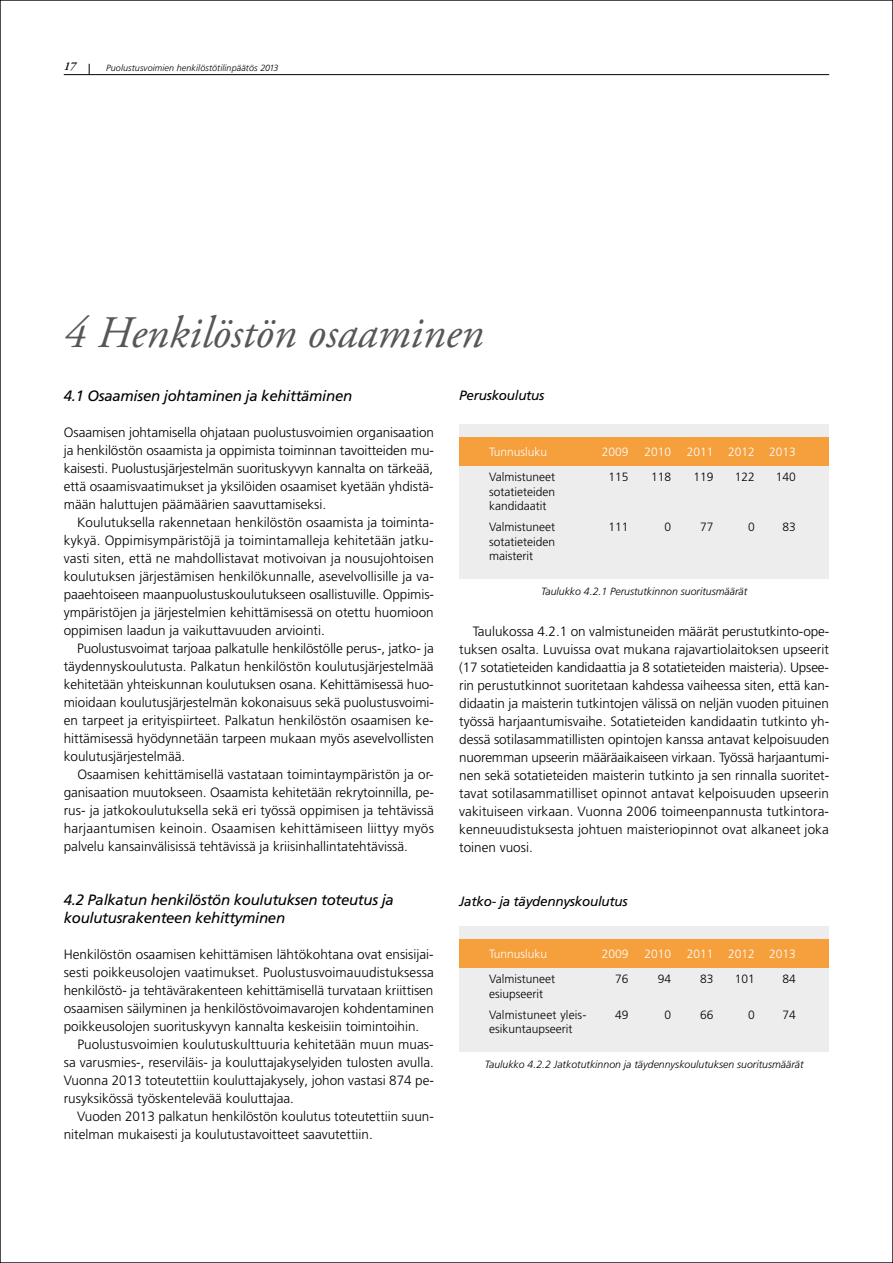
<style>
.page{position:relative;width:893px;height:1263px;background:#fff}
.page>*{position:absolute;margin:0;border:0;box-sizing:border-box;transform-origin:0 0}
.t1{font:italic 45px "Adobe Garamond Pro";color:#575756}
.t2{font:italic 15px/18px "Frutiger LT Pro";letter-spacing:-.02em;color:#000}
.t3{font:300 13.5px/18px "Frutiger LT Pro";color:#000;text-align:justify}
.t4{font:italic 13.5px "Frutiger LT Pro";letter-spacing:-.02em;color:#000}
.t5{font:300 12px/14.4px "Frutiger LT Pro";color:#000;text-align:justify}
.t6{font:300 12px "Frutiger LT Pro";color:#fff}
.t7{font:italic 600 12px "Adobe Garamond Pro";color:#000}
.t8{font:italic 300 10.5px "Frutiger LT Pro";color:#000}
.t9{font:italic 300 9px "Frutiger LT Pro";letter-spacing:.01em;color:#000}
</style>
<div class="page">
<hr style="left:64px;top:74px;width:765px;height:1px;background:#000">
<div style="left:459px;top:425px;width:370px;height:154px;background:#ededed"></div>
<div style="left:459px;top:927px;width:370px;height:125px;background:#ededed"></div>
<div style="left:459px;top:437px;width:370px;height:29px;background:#f59f3d"></div>
<div style="left:459px;top:939px;width:370px;height:29px;background:#f59f3d"></div>
<p class="t7" style="left:64px;top:60px;width:14px">17</p>
<p class="t9" style="left:106px;top:62px;width:174px">Puolustusvoimien henkilöstötilinpäätös 2013</p>
<h1 class="t1" style="left:64px;top:306px;width:421px">4 Henkilöstön osaaminen</h1>
<p class="t2" style="left:64px;top:387px;width:290px">4.1 Osaamisen johtaminen ja kehittäminen</p>
<p class="t3" style="left:64px;top:423px;width:372px">Osaamisen johtamisella ohjataan puolustusvoimien organisaation ja henkilöstön osaamista ja oppimista toiminnan tavoitteiden mu&shy;kaisesti. Puolustusjärjestelmän suorituskyvyn kannalta on tärkeää, että osaamisvaatimukset ja yksilöiden osaamiset kyetään yhdistä&shy;mään haluttujen päämäärien saavuttamiseksi.</p>
<p class="t3" style="left:64px;top:513px;width:372px;text-indent:14px">Koulutuksella rakennetaan henkilöstön osaamista ja toiminta&shy;kykyä. Oppimisympäristöjä ja toimintamalleja kehitetään jatku&shy;vasti siten, että ne mahdollistavat motivoivan ja nousujohtoisen koulutuksen järjestämisen henkilökunnalle, asevelvollisille ja va&shy;paaehtoiseen maanpuolustuskoulutukseen osallistuville. Oppimis&shy;ympäristöjen ja järjestelmien kehittämisessä on otettu huomioon oppimisen laadun ja vaikuttavuuden arviointi.</p>
<p class="t3" style="left:64px;top:639px;width:372px;text-indent:13px">Puolustusvoimat tarjoaa palkatulle henkilöstölle perus-, jatko- ja täydennyskoulutusta. Palkatun henkilöstön koulutusjärjestelmää kehitetään yhteiskunnan koulutuksen osana. Kehittämisessä huo&shy;mioidaan koulutusjärjestelmän kokonaisuus sekä puolustusvoimi&shy;en tarpeet ja erityispiirteet. Palkatun henkilöstön osaamisen ke&shy;hittämisessä hyödynnetään tarpeen mukaan myös asevelvollisten koulutusjärjestelmää.</p>
<p class="t3" style="left:64px;top:765px;width:372px;text-indent:14px">Osaamisen kehittämisellä vastataan toimintaympäristön ja or&shy;ganisaation muutokseen. Osaamista kehitetään rekrytoinnilla, pe&shy;rus- ja jatkokoulutuksella sekä eri työssä oppimisen ja tehtävissä harjaantumisen keinoin. Osaamisen kehittämiseen liittyy myös palvelu kansainvälisissä tehtävissä ja kriisinhallintatehtävissä.</p>
<p class="t2" style="left:64px;top:891px;width:332px">4.2 Palkatun henkilöstön koulutuksen toteutus ja koulutusrakenteen kehittyminen</p>
<p class="t3" style="left:64px;top:945px;width:372px">Henkilöstön osaamisen kehittämisen lähtökohtana ovat ensisijai&shy;sesti poikkeusolojen vaatimukset. Puolustusvoimauudistuksessa henkilöstö- ja tehtävärakenteen kehittämisellä turvataan kriittisen osaamisen säilyminen ja henkilöstövoimavarojen kohdentaminen poikkeusolojen suorituskyvyn kannalta keskeisiin toimintoihin.</p>
<p class="t3" style="left:64px;top:1035px;width:372px;text-indent:14px">Puolustusvoimien koulutuskulttuuria kehitetään muun muas&shy;sa varusmies-, reserviläis- ja kouluttajakyselyiden tulosten avulla.<br>Vuonna 2013 toteutettiin kouluttajakysely, johon vastasi 874 pe&shy;rusyksikössä työskentelevää kouluttajaa.</p>
<p class="t3" style="left:64px;top:1107px;width:372px;text-indent:13px">Vuoden 2013 palkatun henkilöstön koulutus toteutettiin suun&shy;nitelman mukaisesti ja koulutustavoitteet saavutettiin.</p>
<p class="t4" style="left:459px;top:387px;width:87px">Peruskoulutus</p>
<p class="t6" style="left:489px;top:445px;width:60px">Tunnusluku</p>
<p class="t6" style="left:602px;top:445px;width:28px">2009</p>
<p class="t6" style="left:644px;top:445px;width:28px">2010</p>
<p class="t6" style="left:687px;top:445px;width:110px">2011 2012 2013</p>
<p class="t5" style="left:489px;top:470px;width:67px">Valmistuneet sotatieteiden kandidaatit</p>
<p class="t5" style="left:609px;top:470px;width:22px">115</p>
<p class="t5" style="left:651px;top:470px;width:22px">118</p>
<p class="t5" style="left:694px;top:470px;width:22px">119</p>
<p class="t5" style="left:735px;top:470px;width:22px">122</p>
<p class="t5" style="left:776px;top:470px;width:22px">140</p>
<p class="t5" style="left:489px;top:520px;width:67px">Valmistuneet sotatieteiden maisterit</p>
<p class="t5" style="left:608px;top:520px;width:22px">111</p>
<p class="t5" style="left:664px;top:520px;width:8px">0</p>
<p class="t5" style="left:700px;top:520px;width:15px">77</p>
<p class="t5" style="left:748px;top:520px;width:8px">0</p>
<p class="t5" style="left:782px;top:520px;width:15px">83</p>
<p class="t8" style="left:541px;top:585px;width:208px">Taulukko 4.2.1 Perustutkinnon suoritusmäärät</p>
<p class="t3" style="left:459px;top:623px;width:372px;text-indent:13px">Taulukossa 4.2.1 on valmistuneiden määrät perustutkinto-ope&shy;tuksen osalta. Luvuissa ovat mukana rajavartiolaitoksen upseerit (17 sotatieteiden kandidaattia ja 8 sotatieteiden maisteria). Upsee&shy;rin perustutkinnot suoritetaan kahdessa vaiheessa siten, että kan&shy;didaatin ja maisterin tutkintojen välissä on neljän vuoden pituinen työssä harjaantumisvaihe. Sotatieteiden kandidaatin tutkinto yh&shy;dessä sotilasammatillisten opintojen kanssa antavat kelpoisuuden nuoremman upseerin määräaikaiseen virkaan. Työssä harjaantumi&shy;nen sekä sotatieteiden maisterin tutkinto ja sen rinnalla suoritet&shy;tavat sotilasammatilliset opinnot antavat kelpoisuuden upseerin vakituiseen virkaan. Vuonna 2006 toimeenpannusta tutkintora&shy;kenneuudistuksesta johtuen maisteriopinnot ovat alkaneet joka toinen vuosi.</p>
<p class="t4" style="left:459px;top:893px;width:170px">Jatko- ja täydennyskoulutus</p>
<p class="t6" style="left:489px;top:947px;width:60px">Tunnusluku</p>
<p class="t6" style="left:602px;top:947px;width:28px">2009</p>
<p class="t6" style="left:644px;top:947px;width:28px">2010</p>
<p class="t6" style="left:687px;top:947px;width:110px">2011 2012 2013</p>
<p class="t5" style="left:489px;top:972px;width:67px">Valmistuneet esiupseerit</p>
<p class="t5" style="left:615px;top:972px;width:15px">76</p>
<p class="t5" style="left:658px;top:972px;width:15px">94</p>
<p class="t5" style="left:700px;top:972px;width:15px">83</p>
<p class="t5" style="left:735px;top:972px;width:22px">101</p>
<p class="t5" style="left:782px;top:972px;width:15px">84</p>
<p class="t5" style="left:489px;top:1007px;width:99px">Valmistuneet yleis&shy;esikuntaupseerit</p>
<p class="t5" style="left:615px;top:1007px;width:15px">49</p>
<p class="t5" style="left:664px;top:1007px;width:8px">0</p>
<p class="t5" style="left:700px;top:1007px;width:15px">66</p>
<p class="t5" style="left:748px;top:1007px;width:8px">0</p>
<p class="t5" style="left:782px;top:1007px;width:15px">74</p>
<p class="t8" style="left:485px;top:1058px;width:320px">Taulukko 4.2.2 Jatkotutkinnon ja täydennyskoulutuksen suoritusmäärät</p>
</div>
